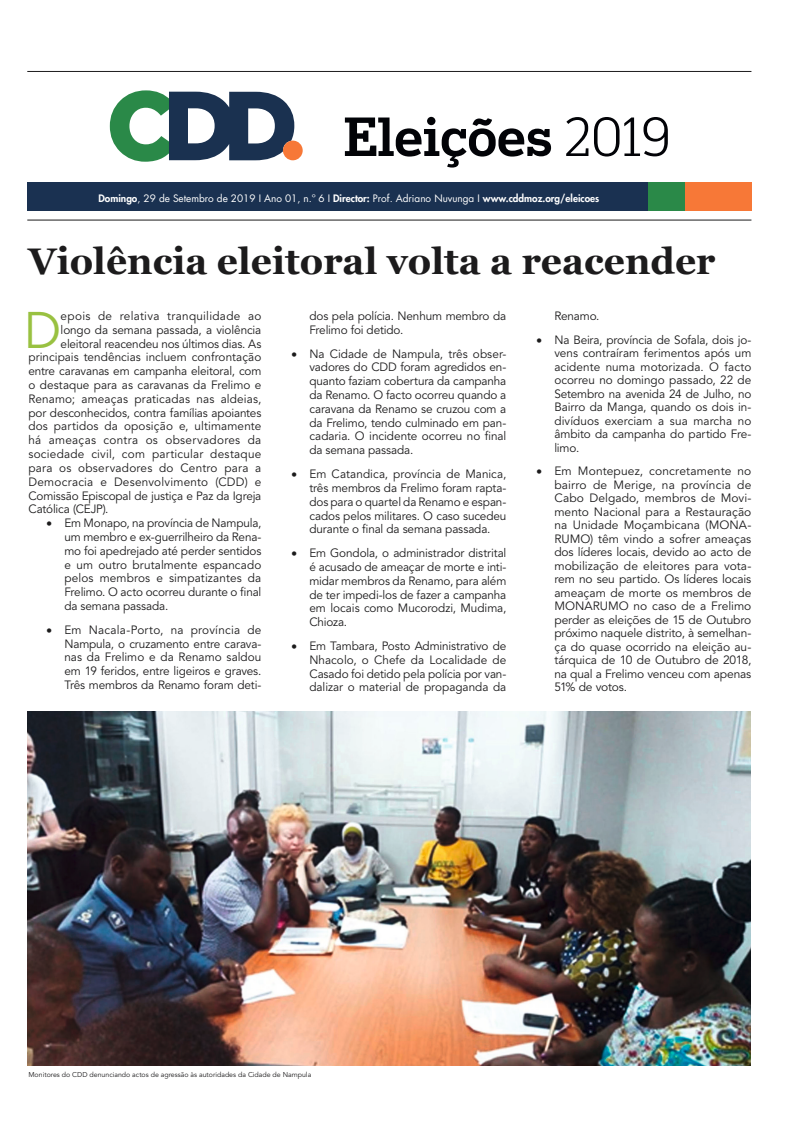
<style>
.page{position:relative;width:794px;height:1134px;background:#fff}
.page>*{position:absolute;margin:0;border:0;box-sizing:border-box;transform-origin:0 0}
.t1{font:500 52.1px "Popular";color:#020307}
.t2{font:51px "Avenir LT Std";color:#99c141}
.t3{font:700 37px "Georgia";color:#1c1b1c}
.t4{font:12px/13.8px "Avenir LT Std";letter-spacing:-.005em;color:#1c1b1c;text-align:justify}
.t5{font:12px "Avenir LT Std";letter-spacing:.02em;color:#1c1b1c}
.t6{font:12px "Avenir LT Std";letter-spacing:.025em;color:#1c1b1c}
.t7{font:12px "Avenir LT Std";letter-spacing:.015em;color:#1c1b1c}
.t8{font:10px "Futura LT";color:#fff}
.t9{font:7px "Avenir LT Std";color:#1c1b1c}
.s1{font-weight:300}
.s2{font-weight:800}
</style>
<div class="page">
<div style="left:27px;top:182px;width:724px;height:29px;background:#1a3151"></div>
<hr style="left:27px;top:71px;width:724px;height:1px;background:#1c1b1c">
<hr style="left:27px;top:220px;width:724px;height:1px;background:#1c1b1c">
<svg style="left:110px;top:90px;width:193px;height:72px"></svg>
<div style="left:648px;top:182px;width:103px;height:29px;background:#f77837"></div>
<div style="left:648px;top:182px;width:37px;height:29px;background:#2a8948"></div>
<img style="left:27px;top:711px;width:723px;height:355px">
<p class="t1" style="left:344px;top:102px;width:328px">Eleições <span class="s1">2019</span></p>
<p class="t8" style="left:98px;top:192px;width:502px"><span class="s2">Domingo</span>, 29 de Setembro de 2019 I Ano 01, n.º 6 I <span class="s2">Director:</span> Prof. Adriano Nuvunga I <span class="s2">www.cddmoz.org/eleicoes</span></p>
<p class="t3" style="left:28px;top:238px;width:688px">Violência eleitoral volta a reacender</p>
<p class="t2" style="left:24px;top:301px;width:39px">D</p>
<p class="t6" style="left:61px;top:309px;width:202px">epois de relativa tranquilidade ao</p>
<p class="t4" style="left:61px;top:323px;width:202px">longo da semana passada, a violência</p>
<p class="t4" style="left:61px;top:337px;width:202px">eleitoral reacendeu nos últimos dias. As</p>
<p class="t4" style="left:28px;top:351px;width:234px">principais tendências incluem confrontação</p>
<p class="t4" style="left:28px;top:365px;width:234px">entre caravanas em campanha eleitoral, com</p>
<p class="t4" style="left:28px;top:378px;width:234px">o destaque para as caravanas da Frelimo e</p>
<p class="t7" style="left:28px;top:392px;width:234px">Renamo; ameaças praticadas nas aldeias,</p>
<p class="t4" style="left:28px;top:406px;width:234px">por desconhecidos, contra famílias apoiantes</p>
<p class="t4" style="left:28px;top:420px;width:234px">dos partidos da oposição e, ultimamente</p>
<p class="t6" style="left:28px;top:433px;width:234px">há ameaças contra os observadores da</p>
<p class="t5" style="left:28px;top:447px;width:234px">sociedade civil, com particular destaque</p>
<p class="t5" style="left:28px;top:461px;width:234px">para os observadores do Centro para a</p>
<p class="t5" style="left:28px;top:475px;width:234px">Democracia e Desenvolvimento (CDD) e</p>
<p class="t4" style="left:28px;top:489px;width:234px">Comissão Episcopal de justiça e Paz da Igreja</p>
<p class="t4" style="left:28px;top:503px;width:82px">Católica (CEJP).</p>
<p class="t4" style="left:64px;top:516px;width:198px;text-indent:-18px">• Em Monapo, na província de Nampula, um membro e ex-guerrilheiro da Rena&shy;mo foi apedrejado até perder sentidos e um outro brutalmente espancado pelos membros e simpatizantes da Frelimo. O acto ocorreu durante o final da semana passada.</p>
<p class="t4" style="left:64px;top:623px;width:198px;text-indent:-18px">• Em Nacala-Porto, na província de Nampula, o cruzamento entre carava&shy;nas da Frelimo e da Renamo saldou em 19 feridos, entre ligeiros e graves.<br>Três membros da Renamo foram deti-</p>
<p class="t4" style="left:309px;top:309px;width:198px">dos pela polícia. Nenhum membro da<br>Frelimo foi detido.</p>
<p class="t4" style="left:309px;top:347px;width:198px;text-indent:-18px">• Na Cidade de Nampula, três obser&shy;vadores do CDD foram agredidos en&shy;quanto faziam cobertura da campanha da Renamo. O facto ocorreu quando a caravana da Renamo se cruzou com a da Frelimo, tendo culminado em pan&shy;cadaria. O incidente ocorreu no final da semana passada.</p>
<p class="t4" style="left:309px;top:467px;width:198px;text-indent:-18px">• Em Catandica, província de Manica, três membros da Frelimo foram rapta&shy;dos para o quartel da Renamo e espan&shy;cados pelos militares. O caso sucedeu durante o final da semana passada.</p>
<p class="t4" style="left:309px;top:546px;width:198px;text-indent:-18px">• Em Gondola, o administrador distrital é acusado de ameaçar de morte e inti&shy;midar membros da Renamo, para além de ter impedi-los de fazer a campanha em locais como Mucorodzi, Mudima, Chioza.</p>
<p class="t4" style="left:309px;top:639px;width:198px;text-indent:-18px">• Em Tambara, Posto Administrativo de Nhacolo, o Chefe da Localidade de Casado foi detido pela polícia por van&shy;dalizar o material de propaganda da</p>
<p class="t4" style="left:554px;top:309px;width:47px">Renamo.</p>
<p class="t4" style="left:554px;top:333px;width:198px;line-height:13.5px;text-indent:-18px">• Na Beira, província de Sofala, dois jo&shy;vens contraíram ferimentos após um acidente numa motorizada. O facto ocorreu no domingo passado, 22 de Setembro na avenida 24 de Julho, no Bairro da Manga, quando os dois in&shy;divíduos exerciam a sua marcha no âmbito da campanha do partido Fre&shy;limo.</p>
<p class="t4" style="left:554px;top:465px;width:198px;line-height:13.5px;text-indent:-18px">• Em Montepuez, concretamente no bairro de Merige, na província de Cabo Delgado, membros de Movi&shy;mento Nacional para a Restauração na Unidade Moçambicana (MONA-RUMO) têm vindo a sofrer ameaças dos líderes locais, devido ao acto de mobilização de eleitores para vota&shy;rem no seu partido. Os líderes locais ameaçam de morte os membros de MONARUMO no caso de a Frelimo perder as eleições de 15 de Outubro próximo naquele distrito, à semelhan&shy;ça do quase ocorrido na eleição au&shy;tárquica de 10 de Outubro de 2018, na qual a Frelimo venceu com apenas 51% de votos.</p>
<p class="t9" style="left:28px;top:1070px;width:284px">Monitores do CDD denunciando actos de agressão às autoridades da Cidade de Nampula</p>
</div>
